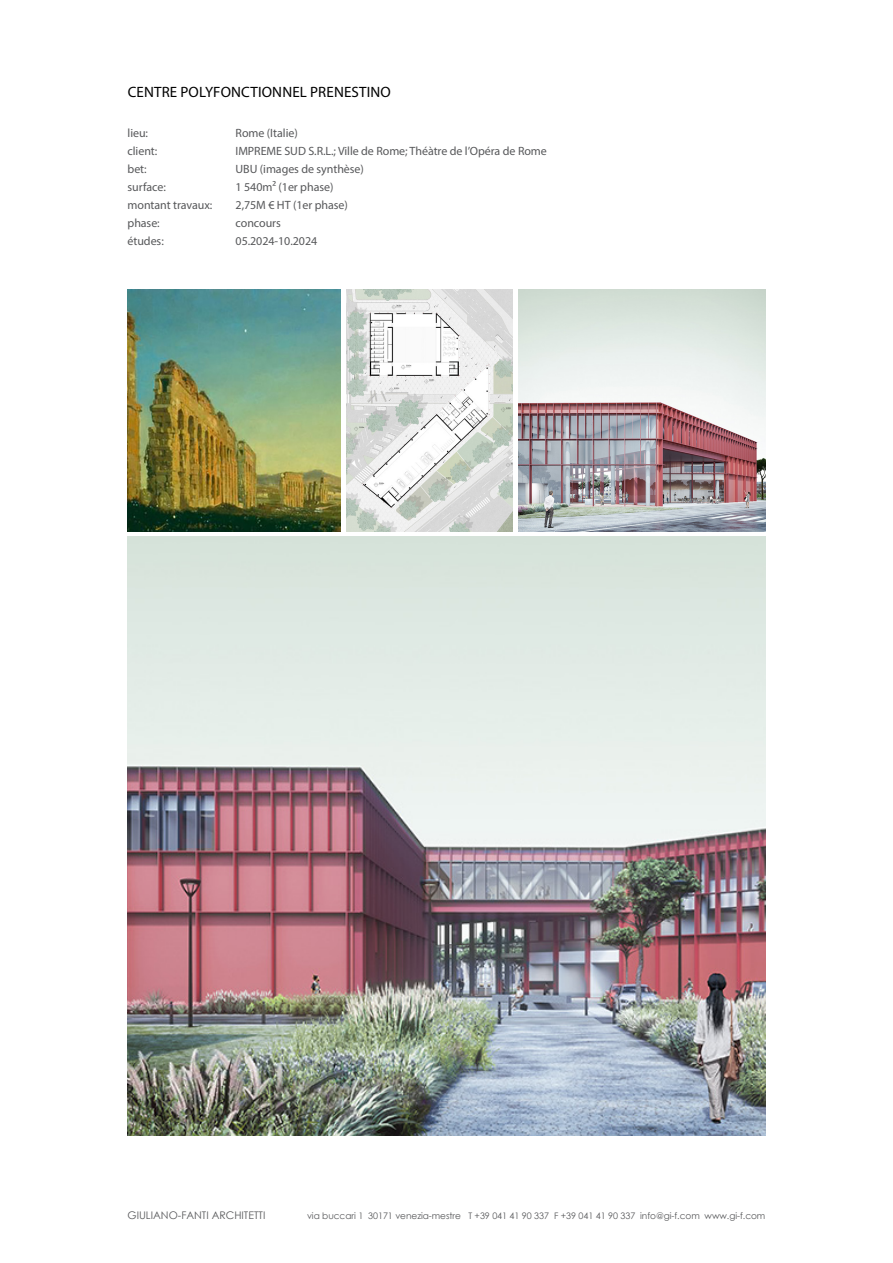
<style>
.page{position:relative;width:893px;height:1263px;background:#fff}
.page>*{position:absolute;margin:0;border:0;box-sizing:border-box;transform-origin:0 0}
.t1{font:15px "Myriad Pro";letter-spacing:.01em;color:#000}
.t2{font:12px "Myriad Pro";letter-spacing:-.005em;color:#57585a}
.t3{font:10.5px "Century Gothic";color:#57585a}
.t4{font:9px "Century Gothic";letter-spacing:-.005em;color:#57585a}
</style>
<div class="page">
<img style="left:128px;top:537px;width:637px;height:598px">
<img style="left:519px;top:289px;width:246px;height:242px">
<img style="left:128px;top:289px;width:212px;height:242px">
<img style="left:347px;top:289px;width:165px;height:242px">
<p class="t1" style="left:128px;top:83px;width:265px">CENTRE POLYFONCTIONNEL PRENESTINO</p>
<p class="t2" style="left:128px;top:125px;width:22px">lieu:</p>
<p class="t2" style="left:236px;top:125px;width:64px">Rome (Italie)</p>
<p class="t2" style="left:128px;top:143px;width:31px">client:</p>
<p class="t2" style="left:236px;top:143px;width:313px">IMPREME SUD S.R.L.; Ville de Rome; Théàtre de l’Opéra de Rome</p>
<p class="t2" style="left:128px;top:161px;width:21px">bet:</p>
<p class="t2" style="left:236px;top:161px;width:130px">UBU (images de synthèse)</p>
<p class="t2" style="left:128px;top:179px;width:40px">surface:</p>
<p class="t2" style="left:236px;top:179px;width:99px">1 540m² (1er phase)</p>
<p class="t2" style="left:128px;top:197px;width:86px">montant travaux:</p>
<p class="t2" style="left:236px;top:197px;width:114px">2,75M € HT (1er phase)</p>
<p class="t2" style="left:128px;top:215px;width:34px">phase:</p>
<p class="t2" style="left:236px;top:215px;width:47px">concours</p>
<p class="t2" style="left:128px;top:233px;width:38px">études:</p>
<p class="t2" style="left:236px;top:233px;width:83px">05.2024-10.2024</p>
<p class="t3" style="left:128px;top:1208px;width:139px">GIULIANO-FANTI ARCHITETTI</p>
<p class="t4" style="left:307px;top:1209px;width:460px">via buccari 1 30171 venezia-mestre T +39 041 41 90 337 F +39 041 41 90 337 info@gi-f.com www.gi-f.com</p>
</div>
